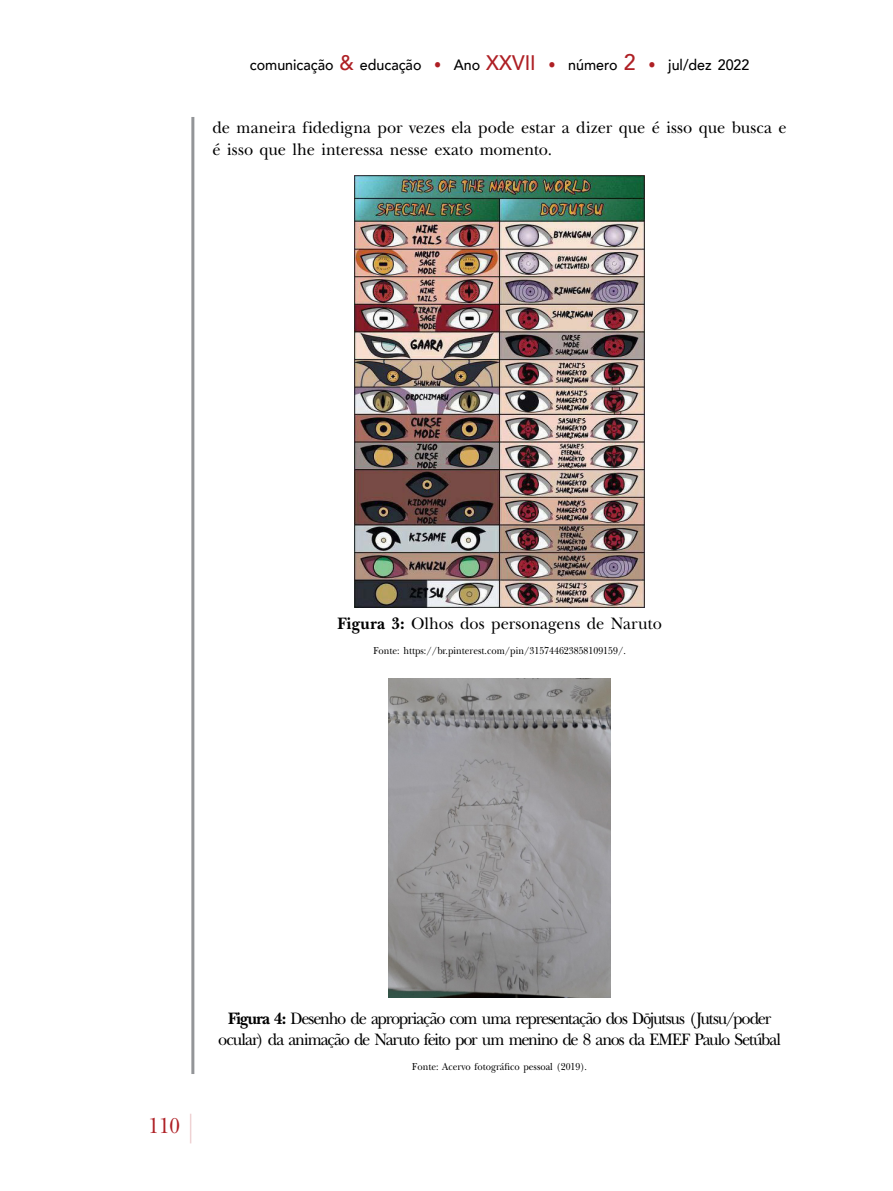
<style>
.page{position:relative;width:893px;height:1191px;background:#fff}
.page>*{position:absolute;margin:0;border:0;box-sizing:border-box;transform-origin:0 0}
.t1{font:22.5px "New Baskerville Std";color:#ae1f24;scale:.9 1}
.t2{font:17.25px/21.8px "New Baskerville Std";letter-spacing:-.07em;color:#000;text-align:center;scale:.95 1}
.t3{font:17.25px/21.8px "New Baskerville Std";color:#000;scale:.95 1}
.t4{font:500 15px "Avenir";color:#000;scale:.95 1}
.t5{font:10.5px "New Baskerville Std";color:#000;scale:.9 1}
.s1{font-size:21px;color:#ae1f24}
.s2{color:#ae1f24}
.s3{font-size:22.5px;color:#ae1f24}
.s4{font-weight:700}
.s5{font-family:"Minion Pro"}
</style>
<div class="page">
<hr style="left:191px;top:117px;width:3px;height:957px;background:#939598">
<hr style="left:190px;top:1113px;width:1px;height:30px;background:#efd2d3">
<img style="left:354px;top:175px;width:291px;height:432px">
<img style="left:389px;top:678px;width:221px;height:319px">
<p class="t4" style="left:250px;top:52px;width:527px">comunicação <span class="s1">&amp;</span> educação <span class="s2">•</span> Ano <span class="s1">XXVII</span> <span class="s2">•</span> número <span class="s3">2</span> <span class="s2">•</span> jul/dez 2022</p>
<p class="t3" style="left:213px;top:117px;width:606px">de maneira fidedigna por vezes ela pode estar a dizer que é isso que busca e é isso que lhe interessa nesse exato momento.</p>
<p class="t3" style="left:337px;top:612px;width:343px"><span class="s4">Figura 3:</span> Olhos dos personagens de Naruto</p>
<p class="t5" style="left:373px;top:644px;width:282px">Fonte: https://br.pinterest.com/pin/315744623858109159/.</p>
<h1 class="t1" style="left:149px;top:1112px;width:37px">110</h1>
<p class="t2" style="left:218px;top:1007px;width:594px"><span class="s4">Figura 4:</span> Desenho de apropriação com uma representação dos D<span class="s5">ō</span>jutsus (Jutsu/poder ocular) da animação de Naruto feito por um menino de 8 anos da EMEF Paulo Setúbal</p>
<p class="t5" style="left:412px;top:1060px;width:196px">Fonte: Acervo fotográfico pessoal (2019).</p>
</div>
